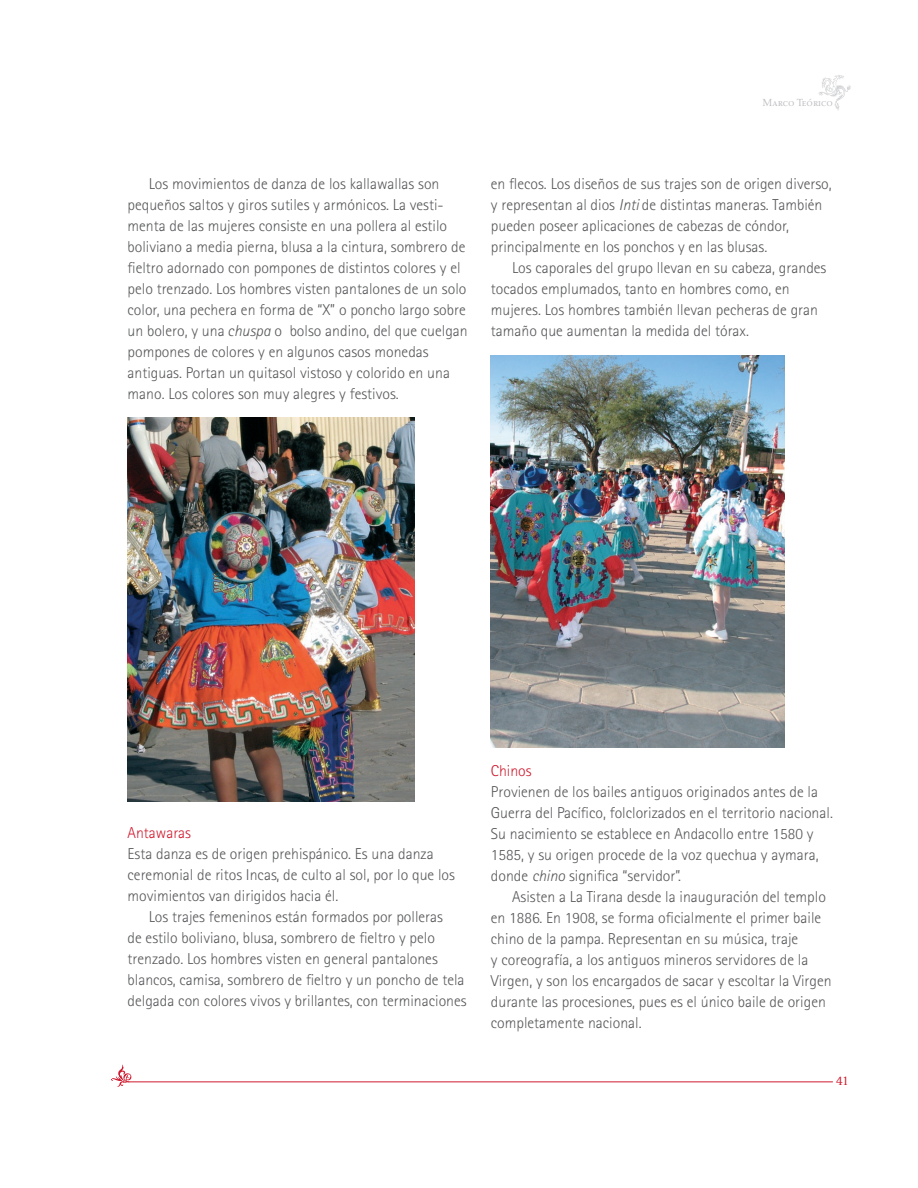
<style>
.page{position:relative;width:918px;height:1188px;background:#fff}
.page>*{position:absolute;margin:0;border:0;box-sizing:border-box;transform-origin:0 0}
.t1{font:300 15.75px/21px "Rotis Sans Serif";color:#57585a}
.t2{font:300 15.75px "Rotis Sans Serif";color:#cf1b2f}
.t3{font:13.5px "Rotis Serif";color:#cf1b2f}
.t4{font:10.5px "Aldus Roman SC";color:#bcbdc0}
.s1{font-style:italic}
</style>
<div class="page">
<hr style="left:128px;top:1081px;width:705px;height:1px;background:#cf1b2f">
<svg style="left:111px;top:1064px;width:20px;height:23px"></svg>
<svg style="left:818px;top:75px;width:33px;height:35px"></svg>
<img style="left:128px;top:418px;width:287px;height:384px">
<img style="left:491px;top:356px;width:293px;height:391px">
<p class="t4" style="left:763px;top:96px;width:72px">Marco Teórico</p>
<p class="t1" style="left:128px;top:174px;width:342px;text-indent:21px">Los movimientos de danza de los kallawallas son pequeños saltos y giros sutiles y armónicos. La vesti&shy;menta de las mujeres consiste en una pollera al estilo boliviano a media pierna, blusa a la cintura, sombrero de fieltro adornado con pompones de distintos colores y el pelo trenzado. Los hombres visten pantalones de un solo color, una pechera en forma de “X” o poncho largo sobre un bolero, y una <span class="s1">chuspa</span> o bolso andino, del que cuelgan pompones de colores y en algunos casos monedas antiguas. Portan un quitasol vistoso y colorido en una mano. Los colores son muy alegres y festivos.</p>
<p class="t1" style="left:491px;top:174px;width:342px">en flecos. Los diseños de sus trajes son de origen diverso, y representan al dios <span class="s1">Inti</span> de distintas maneras. También pueden poseer aplicaciones de cabezas de cóndor, principalmente en los ponchos y en las blusas.</p>
<p class="t1" style="left:491px;top:258px;width:337px;text-indent:21px">Los caporales del grupo llevan en su cabeza, grandes tocados emplumados, tanto en hombres como, en mujeres. Los hombres también llevan pecheras de gran tamaño que aumentan la medida del tórax.</p>
<p class="t2" style="left:128px;top:823px;width:65px">Antawaras</p>
<p class="t1" style="left:128px;top:843px;width:329px">Esta danza es de origen prehispánico. Es una danza ceremonial de ritos Incas, de culto al sol, por lo que los movimientos van dirigidos hacia él.</p>
<p class="t1" style="left:128px;top:906px;width:341px;text-indent:21px">Los trajes femeninos están formados por polleras<br>de estilo boliviano, blusa, sombrero de fieltro y pelo trenzado. Los hombres visten en general pantalones blancos, camisa, sombrero de fieltro y un poncho de tela delgada con colores vivos y brillantes, con terminaciones</p>
<p class="t2" style="left:491px;top:762px;width:42px">Chinos</p>
<p class="t1" style="left:491px;top:781px;width:344px">Provienen de los bailes antiguos originados antes de la Guerra del Pacífico, folclorizados en el territorio nacional.<br>Su nacimiento se establece en Andacollo entre 1580 y 1585, y su origen procede de la voz quechua y aymara, donde <span class="s1">chino</span> significa “servidor”.</p>
<p class="t1" style="left:491px;top:886px;width:342px;text-indent:21px">Asisten a La Tirana desde la inauguración del templo en 1886. En 1908, se forma oficialmente el primer baile chino de la pampa. Representan en su música, traje<br>y coreografía, a los antiguos mineros servidores de la Virgen, y son los encargados de sacar y escoltar la Virgen durante las procesiones, pues es el único baile de origen completamente nacional.</p>
<p class="t3" style="left:836px;top:1073px;width:15px">41</p>
</div>
